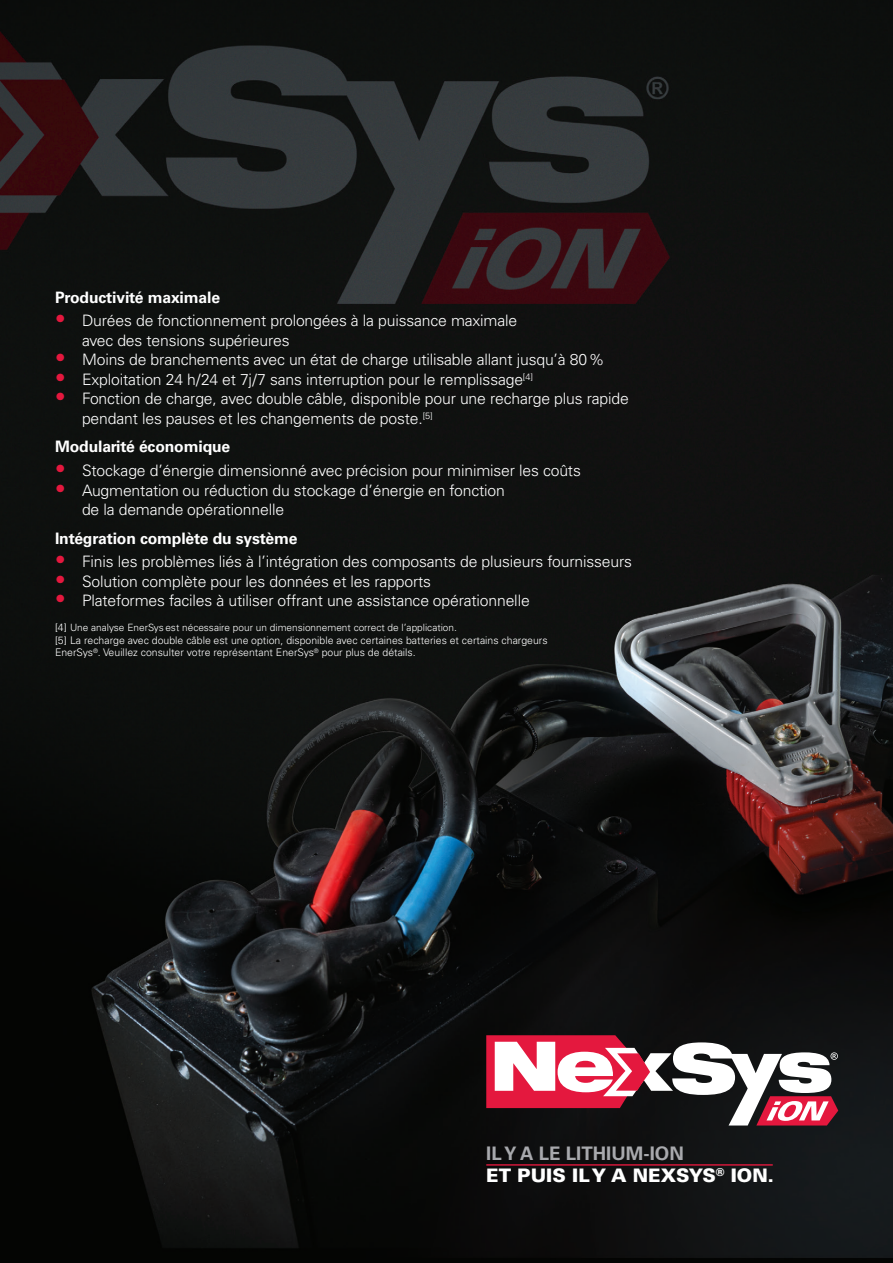
<style>
.page{position:relative;width:893px;height:1263px;background:#fff}
.page>*{position:absolute;margin:0;border:0;box-sizing:border-box;transform-origin:0 0}
.t1{font:900 18.6px "Univers LT Pro 75";color:#fff}
.t2{font:700 18.6px "Univers LT Pro 65";color:#a8a9ad}
.t3{font:300 15.75px/19.5px "Univers LT Pro 45";letter-spacing:-.01em;color:#fff}
.t4{font:700 15.75px "Univers LT Pro 65";letter-spacing:-.01em;color:#fff}
.t5{font:300 10.5px/12.6px "Univers LT Pro 45";color:#fff}
.t6{font:300 10.05px "Univers LT Pro 45";color:#fff}
.s1{font-size:21px;color:#e4183e}
.s2{font-size:10.5px}
</style>
<div class="page">
<img style="left:0;top:0;width:893px;height:1263px">
<svg style="left:486px;top:1035px;width:352px;height:90px"></svg>
<hr style="left:486px;top:1164px;width:287px;height:1px;background:#e4183e">
<p class="t4" style="left:55px;top:288px;width:167px">Productivité maximale</p>
<p class="t3" style="left:82px;top:311px;width:437px;text-indent:-27px"><span class="s1">•</span> Durées de fonctionnement prolongées à la puissance maximale avec des tensions supérieures</p>
<p class="t3" style="left:55px;top:350px;width:551px"><span class="s1">•</span> Moins de branchements avec un état de charge utilisable allant jusqu’à 80%</p>
<p class="t3" style="left:55px;top:369px;width:479px"><span class="s1">•</span> Exploitation 24 h/24 et 7j/7 sans interruption pour le remplissage<sup>[4]</sup></p>
<p class="t3" style="left:82px;top:389px;width:548px;text-indent:-27px"><span class="s1">•</span> Fonction de charge, avec double câble, disponible pour une recharge plus rapide pendant les pauses et les changements de poste.<sup>[5]</sup></p>
<p class="t4" style="left:55px;top:437px;width:177px">Modularité économique</p>
<p class="t3" style="left:55px;top:461px;width:527px"><span class="s1">•</span> Stockage d’énergie dimensionné avec précision pour minimiser les coûts</p>
<p class="t3" style="left:82px;top:480px;width:424px;text-indent:-27px"><span class="s1">•</span> Augmentation ou réduction du stockage d’énergie en fonction de la demande opérationnelle</p>
<p class="t4" style="left:55px;top:529px;width:244px">Intégration complète du système</p>
<p class="t3" style="left:55px;top:552px;width:578px"><span class="s1">•</span> Finis les problèmes liés à l’intégration des composants de plusieurs fournisseurs</p>
<p class="t3" style="left:55px;top:571px;width:378px"><span class="s1">•</span> Solution complète pour les données et les rapports</p>
<p class="t3" style="left:55px;top:591px;width:476px"><span class="s1">•</span> Plateformes faciles à utiliser offrant une assistance opérationnelle</p>
<p class="t6" style="left:55px;top:621px;width:403px"><span class="s2">[4]</span> Une analyse EnerSys est nécessaire pour un dimensionnement correct de l’application<span class="s2">.</span></p>
<p class="t5" style="left:55px;top:633px;width:494px">[5] La recharge avec double câble est une option, disponible avec certaines batteries et certains chargeurs<br>EnerSys<sup>®</sup>. Veuillez consulter votre représentant EnerSys<sup>®</sup> pour plus de détails.</p>
<p class="t2" style="left:486px;top:1143px;width:199px">IL Y A LE LITHIUM-ION</p>
<p class="t1" style="left:486px;top:1164px;width:289px">ET PUIS IL Y A NEXSYS<sup>®</sup> ION.</p>
</div>
